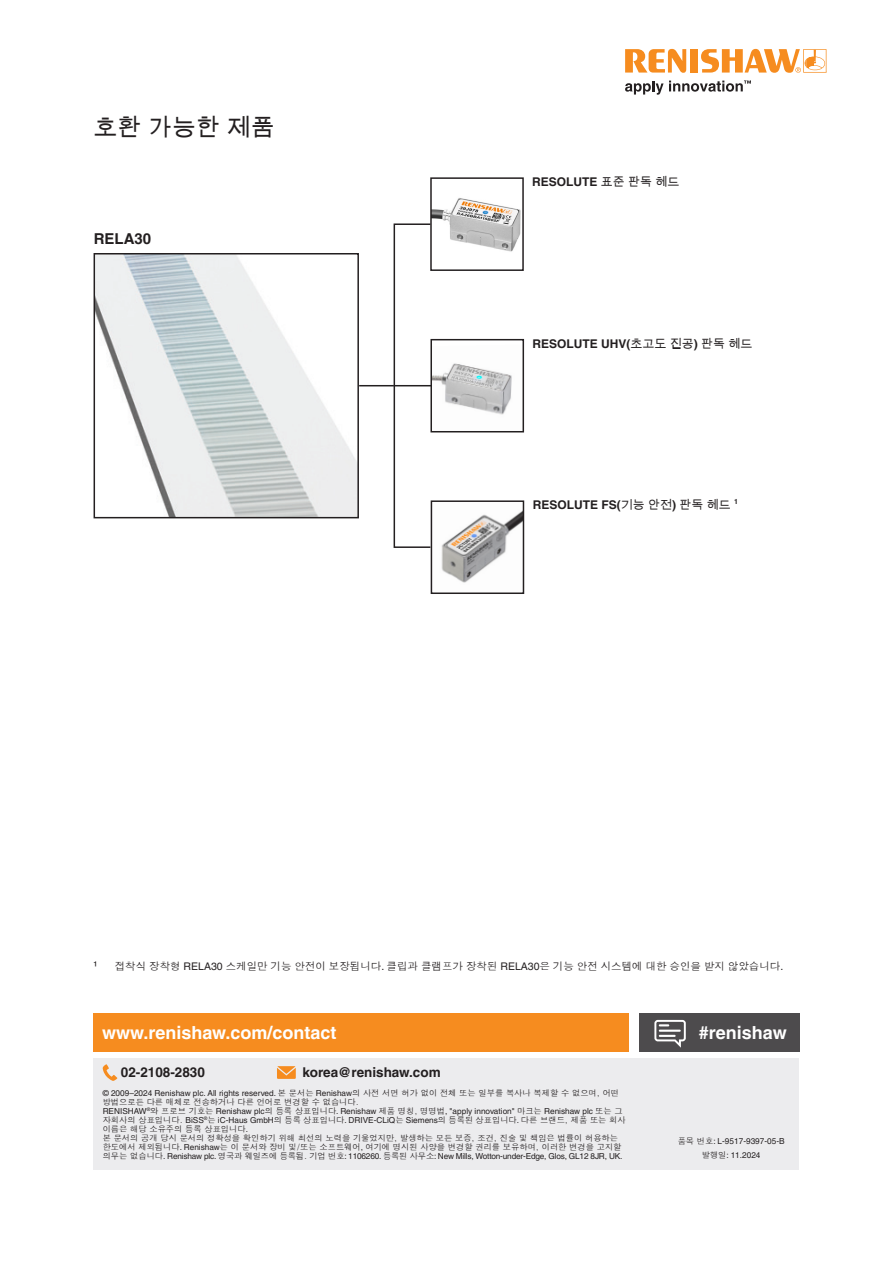
<style>
.page{position:relative;width:893px;height:1263px;background:#fff}
.page>*{position:absolute;margin:0;border:0;box-sizing:border-box;transform-origin:0 0}
.Heading_1__16pt_bold{font:24px "Arial Unicode MS";color:#231f20}
.back_page_URL_white___hashtag{font:700 18px "Helvetica LT Pro";color:#fff}
._10pt_Body_Text_Bold{font:700 15px "Helvetica LT Pro";color:#231f20}
.back_page_contact_details{font:700 13.5px "Helvetica LT Pro";color:#231f20}
._8pt_Body_Text_Bold{font:700 12px "Helvetica LT Pro";color:#231f20}
.Footnote{font:12px "Helvetica LT Pro";color:#231f20}
.Footnote-2{font:10.5px "Dotum Che";color:#231f20}
.Disclaimer{font:8.25px/9px "Dotum";color:#231f20}
.Disclaimer-2{font:8.25px/9px "Helvetica LT Pro";color:#231f20}
.Part_No{font:8.25px "Helvetica LT Pro";color:#231f20}
._8pt_Body_Text_Bold-2{font:700 7.05px "Helvetica LT Pro";color:#231f20}
.s1{font-family:"Arial Unicode MS";font-weight:400}
.s2{font-family:"Helvetica LT Pro"}
.s3{font-family:"Dotum"}
.s4{font-family:"Dotum Che"}
</style>
<div class="page">
<div style="left:94px;top:1058px;width:705px;height:111px;background:#ececee"></div>
<div style="left:639px;top:1013px;width:160px;height:39px;background:#4d4b4d"></div>
<svg style="left:103px;top:1064px;width:14px;height:17px"></svg>
<svg style="left:277px;top:1066px;width:19px;height:13px"></svg>
<svg style="left:654px;top:1020px;width:32px;height:28px"></svg>
<div style="left:94px;top:1013px;width:535px;height:38px;background:#f68c1f"></div>
<img style="left:441px;top:512px;width:80px;height:71px">
<div style="left:431px;top:500px;width:93px;height:94px;border:2px solid #231f20"></div>
<hr style="left:359px;top:385px;width:35px;height:1px;background:#231f20">
<div style="left:394px;top:223px;width:37px;height:325px;border:2px solid #231f20"></div>
<img style="left:433px;top:198px;width:88px;height:54px">
<div style="left:430px;top:177px;width:94px;height:94px;border:2px solid #231f20"></div>
<img style="left:433px;top:363px;width:79px;height:52px">
<div style="left:430px;top:339px;width:94px;height:93px;border:2px solid #231f20"></div>
<hr style="left:394px;top:385px;width:37px;height:1px;background:#231f20">
<img style="left:97px;top:256px;width:259px;height:259px">
<div style="left:94px;top:253px;width:265px;height:265px;border:2px solid #231f20"></div>
<svg style="left:625px;top:49px;width:61px;height:24px"></svg>
<div style="left:690px;top:49px;width:8px;height:24px;background:#f68c1f"></div>
<svg style="left:701px;top:49px;width:125px;height:24px"></svg>
<svg style="left:625px;top:80px;width:126px;height:15px"></svg>
<p class="Heading_1__16pt_bold" style="left:94px;top:110px;width:183px">호환 가능한 제품</p>
<p class="_10pt_Body_Text_Bold" style="left:94px;top:230px;width:59px">RELA30</p>
<p class="_8pt_Body_Text_Bold" style="left:532px;top:174px;width:149px">RESOLUTE <span class="s1">표준 판독 헤드</span></p>
<p class="_8pt_Body_Text_Bold" style="left:533px;top:336px;width:222px">RESOLUTE UHV(<span class="s1">초고도 진공</span>) <span class="s1">판독 헤드</span></p>
<p class="_8pt_Body_Text_Bold" style="left:533px;top:498px;width:200px">RESOLUTE FS(<span class="s1">기능 안전</span>) <span class="s1">판독 헤드</span></p>
<p class="_8pt_Body_Text_Bold-2" style="left:734px;top:497px;width:5px">1</p>
<p class="Footnote" style="left:94px;top:958px;width:5px">¹</p>
<p class="Footnote-2" style="left:115px;top:961px;width:670px">접착식 장착형 <span class="s2">RELA30</span> 스케일만 기능 안전이 보장됩니다<span class="s2">.</span> 클립과 클램프가 장착된 <span class="s2">RELA30</span>은 기능 안전 시스템에 대한 승인을 받지 않았습니다<span class="s2">.</span></p>
<p class="back_page_URL_white___hashtag" style="left:102px;top:1021px;width:236px">www.renishaw.com/contact</p>
<p class="back_page_contact_details" style="left:121px;top:1064px;width:86px">02-2108-2830</p>
<p class="back_page_contact_details" style="left:302px;top:1064px;width:140px">korea@renishaw.com</p>
<p class="Disclaimer" style="left:103px;top:1088px;width:518px"><span class="s2">© 2009–2024 Renishaw plc. All rights reserved.</span> 본 문서는 <span class="s2">Renishaw</span>의 사전 서면 허가 없이 전체 또는 일부를 복사나 복제할 수 없으며, 어떤 방법으로든 다른 매체로 전송하거나 다른 언어로 변경할 수 없습니다.</p>
<p class="Disclaimer-2" style="left:103px;top:1106px;width:525px">RENISHAW<sup>®</sup><span class="s3">와 프로브 기호는</span> Renishaw plc<span class="s3">의 등록 상표입니다</span>. Renishaw <span class="s3">제품 명칭, 명명법</span>, "apply innovation" <span class="s3">마크는</span> Renishaw plc <span class="s3">또는 그 자회사의 상표입니다.</span> BiSS<sup>®</sup><span class="s4">는</span> iC-Haus GmbH<span class="s4">의 등록 상표입니다</span>. DRIVE-CLiQ<span class="s4">는</span> Siemens<span class="s4">의 등록된 상표입니다</span>. <span class="s3">다른 브랜드, 제품 또는 회사 이름은 해당 소유주의 등록 상표입니다</span>.</p>
<p class="Disclaimer" style="left:103px;top:1133px;width:521px">본 문서의 공개 당시 문서의 정확성을 확인하기 위해 최선의 노력을 기울었지만, 발생하는 모든 보증, 조건, 진술 및 책임은 법률이 허용하는 한도에서 제외됩니다<span class="s2">. Renishaw</span>는 이 문서와 장비 및/또는 소프트웨어<span class="s2">,</span> 여기에 명시된 사양을 변경할 권리를 보유하며, 이러한 변경을 고지할 의무는 없습니다<span class="s2">. Renishaw plc.</span> 영국과 웨일즈에 등록됨. 기업 번호<span class="s2">: 1106260.</span> 등록된 사무소<span class="s2">: New Mills, Wotton-under-Edge, Glos, GL12 8JR, UK.</span></p>
<h2 class="back_page_URL_white___hashtag" style="left:699px;top:1021px;width:89px">#renishaw</h2>
<p class="Part_No" style="left:678px;top:1136px;width:108px"><span class="s3">품목 번호</span>: L-9517-9397-05-B</p>
<p class="Part_No" style="left:702px;top:1150px;width:60px"><span class="s3">발행일</span>: 11.2024</p>
</div>
